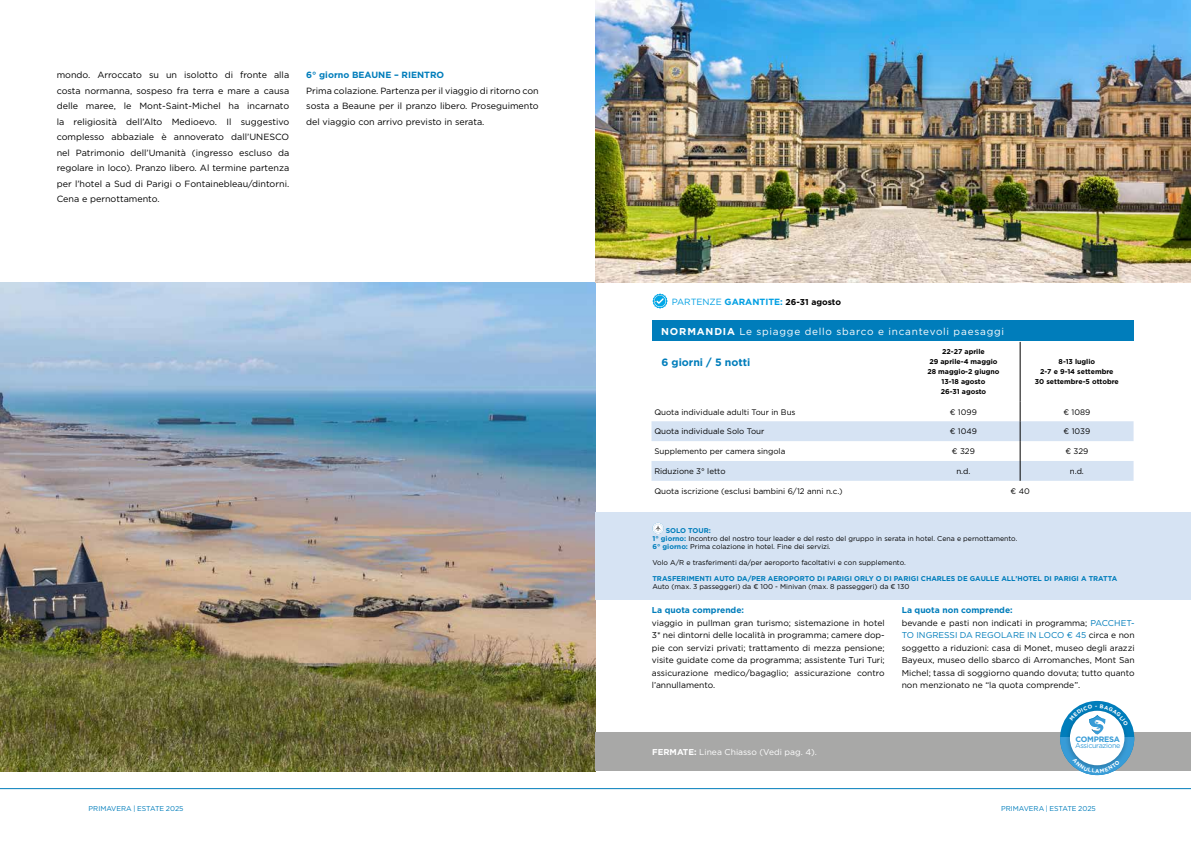
<style>
.page{position:relative;width:1191px;height:842px;background:#fff}
.page>*{position:absolute;margin:0;border:0;box-sizing:border-box;transform-origin:0 0}
.t1{font:700 10.6px "Gotham";color:#007dbb}
.t2{font:10px "Gotham";letter-spacing:.075em;color:#fff}
.t3{font:9px/15.5px "Gotham";color:#000;text-align:justify}
.t4{font:700 9px "Gotham";color:#007dbb}
.t5{font:8.5px/12.5px "Gotham";color:#000;text-align:justify}
.t6{font:8.5px "Gotham";color:#fff}
.t7{font:700 8.5px "Gotham";color:#000}
.t8{font:700 8.5px "Gotham";color:#007dbb}
.t9{font:8px "Gotham";color:#000}
.t10{font:700 7.8px "Gotham";letter-spacing:-.03em;color:#389cd7}
.t11{font:7.2px "Gotham";letter-spacing:-.045em;color:#389cd7}
.t12{font:7px/8px "Gotham";color:#000}
.t13{font:700 7px/10px "Gotham";color:#000;text-align:center}
.t14{font:700 7px "Gotham";color:#007dbb}
.t15{font:7px "Gotham";color:#007dbb}
.s1{font-weight:400;font-size:9px;color:#009fe3}
.s2{font-size:9px;color:#009fe3}
.s3{font-weight:700}
.s4{font-weight:700;color:#007dbb}
.s5{color:#007dbb}
</style>
<div class="page">
<img style="left:0;top:282px;width:595px;height:489px">
<div style="left:595px;top:732px;width:596px;height:39px;background:#a8a8a7"></div>
<hr style="left:1020px;top:342px;width:1px;height:59px;background:#000">
<svg style="left:651px;top:401px;width:482px;height:80px"></svg>
<div style="left:652px;top:320px;width:482px;height:21px;background:#007dbb"></div>
<img style="left:595px;top:0;width:596px;height:282px">
<svg style="left:652px;top:293px;width:15px;height:16px"></svg>
<div style="left:1060px;top:701px;width:74px;height:74px;background:#007dbb;border-radius:50%"></div>
<svg style="left:1060px;top:737px;width:74px;height:38px"></svg>
<div style="left:1065px;top:708px;width:64px;height:64px;background:#000;opacity:.2"></div>
<div style="left:1070px;top:711px;width:54px;height:54px;background:#fff;border-radius:50%"></div>
<div style="left:595px;top:512px;width:596px;height:88px;background:#d6e3f3"></div>
<svg style="left:652px;top:522px;width:12px;height:12px"></svg>
<hr style="left:0;top:788px;width:1191px;height:1px;background:#007dbb">
<svg style="left:1069px;top:704px;width:59px;height:30px"></svg>
<svg style="left:1072px;top:758px;width:48px;height:15px"></svg>
<p class="t3" style="left:57px;top:67px;width:234px">mondo. Arroccato su un isolotto di fronte alla costa normanna, sospeso fra terra e mare a causa delle maree, le Mont-Saint-Michel ha incarnato la religiosità dell’Alto Medioevo. Il suggestivo complesso abbaziale è annoverato dall’UNESCO nel Patrimonio dell’Umanità (ingresso escluso da regolare in loco). Pranzo libero. Al termine partenza per l’hotel a Sud di Parigi o Fontainebleau/dintorni.<br>Cena e pernottamento.</p>
<p class="t4" style="left:306px;top:69px;width:139px">6° giorno BEAUNE – RIENTRO</p>
<p class="t3" style="left:306px;top:82px;width:234px">Prima colazione. Partenza per il viaggio di ritorno con sosta a Beaune per il pranzo libero. Proseguimento del viaggio con arrivo previsto in serata.</p>
<p class="t7" style="left:671px;top:296px;width:171px"><span class="s1">PARTENZE</span> <span class="s2">GARANTITE:</span> 26-31 agosto</p>
<p class="t2" style="left:661px;top:325px;width:344px"><span class="s3">NORMANDIA</span> Le spiagge dello sbarco e incantevoli paesaggi</p>
<p class="t1" style="left:661px;top:355px;width:90px">6 giorni / 5 notti</p>
<p class="t13" style="left:927px;top:347px;width:74px">22-27 aprile<br>29 aprile-4 maggio<br>28 maggio-2 giugno<br>13-18 agosto<br>26-31 agosto</p>
<p class="t13" style="left:1034px;top:357px;width:86px">8-13 luglio<br>2-7 e 9-14 settembre<br>30 settembre-5 ottobre</p>
<p class="t9" style="left:654px;top:407px;width:143px">Quota individuale adulti Tour in Bus</p>
<p class="t9" style="left:949px;top:407px;width:29px">€ 1099</p>
<p class="t9" style="left:1063px;top:407px;width:28px">€ 1089</p>
<p class="t9" style="left:654px;top:426px;width:111px">Quota individuale Solo Tour</p>
<p class="t9" style="left:949px;top:426px;width:29px">€ 1049</p>
<p class="t9" style="left:1063px;top:426px;width:28px">€ 1039</p>
<p class="t9" style="left:654px;top:446px;width:132px">Supplemento per camera singola</p>
<p class="t9" style="left:951px;top:446px;width:25px">€ 329</p>
<p class="t9" style="left:1065px;top:446px;width:25px">€ 329</p>
<p class="t9" style="left:654px;top:466px;width:73px">Riduzione 3° letto</p>
<p class="t9" style="left:956px;top:466px;width:16px">n.d.</p>
<p class="t9" style="left:1069px;top:466px;width:16px">n.d.</p>
<p class="t9" style="left:654px;top:486px;width:190px">Quota iscrizione (esclusi bambini 6/12 anni n.c.)</p>
<p class="t9" style="left:1010px;top:486px;width:21px">€ 40</p>
<p class="t12" style="left:652px;top:527px;width:366px;text-indent:13px"><span class="s4">SOLO TOUR:<br>1° giorno:</span> Incontro del nostro tour leader e del resto del gruppo in serata in hotel. Cena e pernottamento.<br><span class="s4">6° giorno:</span> Prima colazione in hotel. Fine dei servizi.</p>
<p class="t12" style="left:652px;top:559px;width:255px">Volo A/R e trasferimenti da/per aeroporto facoltativi e con supplemento.</p>
<p class="t14" style="left:652px;top:574px;width:466px">TRASFERIMENTI AUTO DA/PER AEROPORTO DI PARIGI ORLY O DI PARIGI CHARLES DE GAULLE ALL’HOTEL DI PARIGI A TRATTA</p>
<p class="t12" style="left:652px;top:583px;width:258px">Auto (max. 3 passeggeri) da € 100 - Minivan (max. 8 passeggeri) da € 130</p>
<p class="t8" style="left:652px;top:605px;width:94px">La quota comprende:</p>
<p class="t5" style="left:652px;top:616px;width:234px">viaggio in pullman gran turismo; sistemazione in hotel 3* nei dintorni delle località in programma; camere dop&shy;pie con servizi privati; trattamento di mezza pensione; visite guidate come da programma; assistente Turi Turi; assicurazione medico/bagaglio; assicurazione contro l’annullamento.</p>
<p class="t5" style="left:901px;top:604px;width:234px;text-align:left"><span class="s4">La quota non comprende:<br></span>bevande e pasti non indicati in programma; <span class="s5">PACCHET-TO INGRESSI DA REGOLARE IN LOCO € 45</span> circa e non soggetto a riduzioni: casa di Monet, museo degli arazzi Bayeux, museo dello sbarco di Arromanches, Mont San Michel; tassa di soggiorno quando dovuta; tutto quanto non menzionato ne “la quota comprende”.</p>
<p class="t6" style="left:652px;top:746px;width:166px"><span class="s3">FERMATE:</span> Linea Chiasso (Vedi pag. 4).</p>
<p class="t10" style="left:1075px;top:734px;width:46px">COMPRESA</p>
<p class="t11" style="left:1075px;top:741px;width:47px">Assicurazione</p>
<p class="t15" style="left:89px;top:804px;width:96px">PRIMAVERA | ESTATE 2025</p>
<p class="t15" style="left:1001px;top:804px;width:96px">PRIMAVERA | ESTATE 2025</p>
</div>
